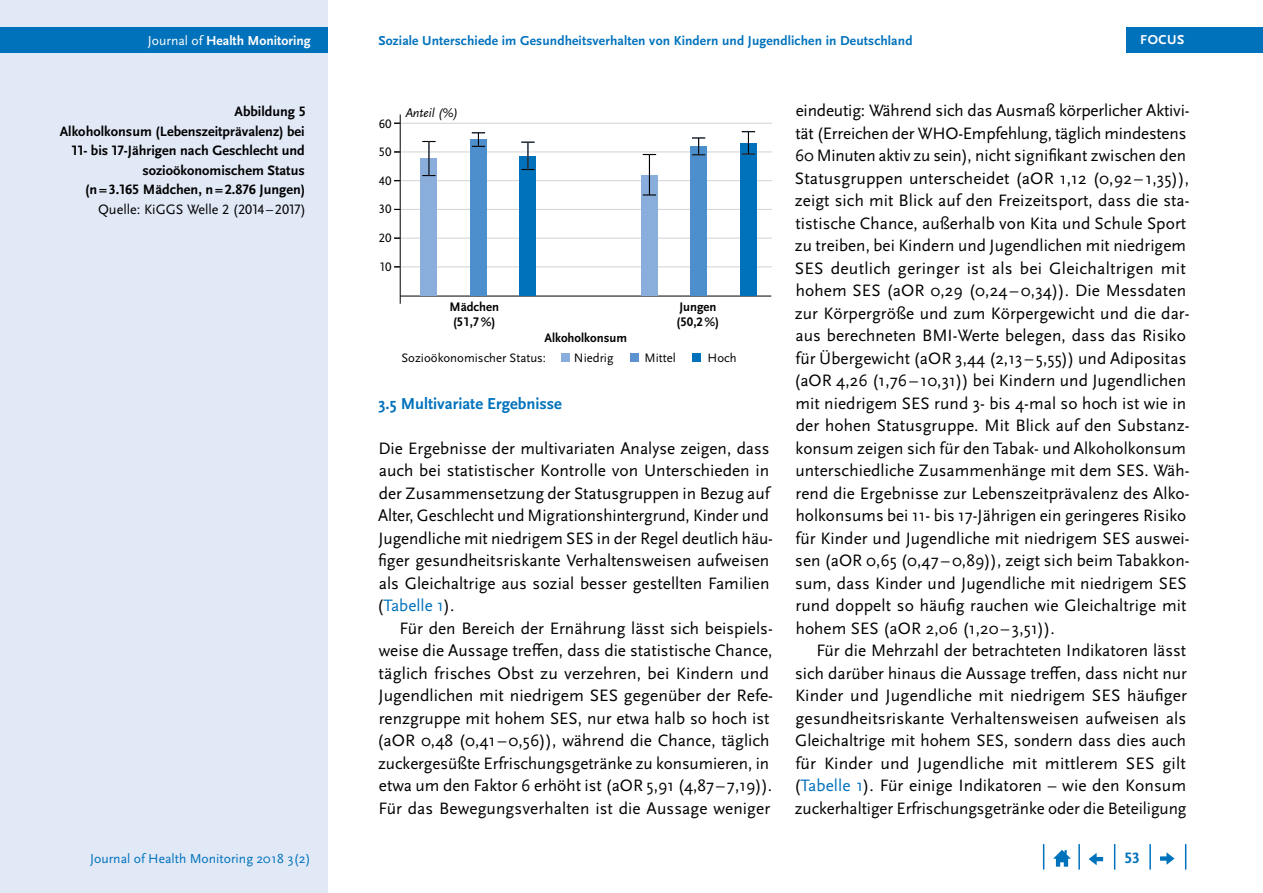
<style>
.page{position:relative;width:1263px;height:893px;background:#fff}
.page>*{position:absolute;margin:0;border:0;box-sizing:border-box;transform-origin:0 0}
.Copy_Einzug{font:17.25px/22.5px "Scala Sans Pro";letter-spacing:.005em;color:#000}
.Copy{font:17.25px/22.5px "Scala Sans Pro";color:#000}
.t1{font:700 16.5px "Scala Sans Pro";color:#0072bc}
.t2{font:700 15.75px "Scala Sans Pro";color:#0072bc}
.t3{font:700 14.25px/19.5px "Scala Sans Pro";color:#000;text-align:right}
.t4{font:14.25px "Scala Sans Pro";color:#000}
.t5{font:13.65px "Scala Sans Pro";color:#0072bc}
.t6{font:700 13.65px "Scala Sans Pro";color:#fff}
.t7{font:700 13.5px "Scala Sans Pro";letter-spacing:.01em;color:#0072bc}
.t8{font:700 13.5px "Scala Sans Pro";letter-spacing:.04em;color:#fff}
.t9{font:700 12.9px/15.3px "Scala Sans Pro";color:#000}
.t10{font:italic 12.9px "Scala Sans Pro";color:#000}
.t11{font:12.75px "Scala Sans Pro";color:#000}
.s1{font-weight:400}
.s2{color:#0072bc}
</style>
<div class="page">
<div style="left:0;top:0;width:327px;height:893px;background:#e1e8f6"></div>
<div style="left:0;top:28px;width:327px;height:25px;background:#0072bc"></div>
<svg style="left:1185px;top:844px;width:1px;height:26px"></svg>
<hr style="left:1149px;top:844px;width:2px;height:26px;background:#0072bc">
<svg style="left:1114px;top:844px;width:1px;height:26px"></svg>
<hr style="left:1078px;top:844px;width:2px;height:26px;background:#0072bc">
<svg style="left:1043px;top:844px;width:1px;height:26px"></svg>
<svg style="left:1053px;top:850px;width:18px;height:17px"></svg>
<svg style="left:1089px;top:853px;width:14px;height:12px"></svg>
<svg style="left:1160px;top:852px;width:14px;height:13px"></svg>
<div style="left:1126px;top:28px;width:137px;height:25px;background:#0072bc"></div>
<hr style="left:400px;top:209px;width:372px;height:1px;background:#d1d3d4">
<hr style="left:400px;top:180px;width:372px;height:1px;background:#d1d3d4">
<hr style="left:400px;top:152px;width:372px;height:1px;background:#d1d3d4">
<hr style="left:400px;top:123px;width:372px;height:1px;background:#d1d3d4">
<hr style="left:400px;top:238px;width:372px;height:1px;background:#d1d3d4">
<hr style="left:400px;top:266px;width:372px;height:1px;background:#d1d3d4">
<hr style="left:400px;top:114px;width:1px;height:190px;background:#000">
<hr style="left:400px;top:296px;width:371px;height:1px;background:#000">
<div style="left:420px;top:159px;width:17px;height:137px;background:#8aaedc"></div>
<div style="left:470px;top:140px;width:17px;height:156px;background:#4d8fcc"></div>
<div style="left:519px;top:156px;width:17px;height:140px;background:#0072bc"></div>
<div style="left:641px;top:175px;width:17px;height:121px;background:#8aaedc"></div>
<div style="left:740px;top:143px;width:17px;height:153px;background:#0072bc"></div>
<div style="left:690px;top:147px;width:17px;height:149px;background:#4d8fcc"></div>
<div style="left:561px;top:354px;width:9px;height:8px;background:#8aaedc"></div>
<div style="left:630px;top:354px;width:9px;height:8px;background:#5b94cf"></div>
<div style="left:692px;top:354px;width:8px;height:8px;background:#0072bc"></div>
<svg style="left:422px;top:175px;width:14px;height:1px"></svg>
<svg style="left:422px;top:141px;width:14px;height:1px"></svg>
<hr style="left:428px;top:141px;width:1px;height:35px;background:#000">
<svg style="left:472px;top:132px;width:13px;height:15px"></svg>
<svg style="left:521px;top:142px;width:14px;height:28px"></svg>
<svg style="left:643px;top:194px;width:13px;height:2px"></svg>
<svg style="left:643px;top:154px;width:13px;height:1px"></svg>
<hr style="left:649px;top:155px;width:1px;height:40px;background:#000">
<svg style="left:742px;top:131px;width:13px;height:24px"></svg>
<svg style="left:692px;top:137px;width:13px;height:18px"></svg>
<p class="t6" style="left:148px;top:33px;width:164px"><span class="s1">Journal of</span> Health Monitoring</p>
<p class="t7" style="left:378px;top:33px;width:536px">Soziale Unterschiede im Gesundheitsverhalten von Kindern und Jugendlichen in Deutschland</p>
<p class="t8" style="left:1140px;top:32px;width:46px">FOCUS</p>
<p class="t3" style="left:60px;top:102px;width:248px">Abbildung 5<br>Alkoholkonsum (Lebenszeitprävalenz) bei<br>11- bis 17-Jährigen nach Geschlecht und sozioökonomischem Status<br>(n=3.165 Mädchen, n=2.876 Jungen)</p>
<p class="t4" style="left:98px;top:201px;width:209px">Quelle: KiGGS Welle 2 (2014 –2017)</p>
<p class="t11" style="left:379px;top:116px;width:14px">60</p>
<p class="t11" style="left:379px;top:145px;width:14px">50</p>
<p class="t11" style="left:379px;top:173px;width:14px">40</p>
<p class="t11" style="left:379px;top:202px;width:14px">30</p>
<p class="t11" style="left:379px;top:231px;width:14px">20</p>
<p class="t11" style="left:379px;top:259px;width:14px">10</p>
<p class="t10" style="left:405px;top:105px;width:54px">Anteil (%)</p>
<p class="t9" style="left:449px;top:299px;width:51px">Mädchen (51,7%)</p>
<p class="t9" style="left:677px;top:299px;width:44px">Jungen (50,2%)</p>
<p class="t11" style="left:401px;top:350px;width:146px">Sozioökonomischer Status:</p>
<p class="t11" style="left:574px;top:350px;width:41px">Niedrig</p>
<p class="t11" style="left:707px;top:350px;width:31px">Hoch</p>
<p class="t9" style="left:544px;top:331px;width:84px">Alkoholkonsum</p>
<p class="t11" style="left:644px;top:350px;width:33px">Mittel</p>
<h2 class="t1" style="left:378px;top:393px;width:185px">3.5 Multivariate Ergebnisse</h2>
<p class="Copy" style="left:377px;top:437px;width:397px">Die Ergebnisse der multivariaten Analyse zeigen, dass auch bei statistischer Kontrolle von Unterschieden in der Zusammensetzung der Statusgruppen in Bezug auf Alter, Geschlecht und Migrationshintergrund, Kinder und Jugendliche mit niedrigem SES in der Regel deutlich häu&shy;figer gesundheitsriskante Verhaltensweisen aufweisen als Gleichaltrige aus sozial besser gestellten Familien (<span class="s2">Tabelle 1</span>).</p>
<p class="Copy_Einzug" style="left:377px;top:617px;width:397px;text-indent:22px">Für den Bereich der Ernährung lässt sich beispiels&shy;weise die Aussage treffen, dass die statistische Chance, täglich frisches Obst zu verzehren, bei Kindern und Jugendlichen mit niedrigem SES gegenüber der Refe&shy;renzgruppe mit hohem SES, nur etwa halb so hoch ist (aOR 0,48 (0,41–0,56)), während die Chance, täglich zuckergesüßte Erfrischungsgetränke zu konsumieren, in etwa um den Faktor 6 erhöht ist (aOR 5,91 (4,87–7,19)).<br>Für das Bewegungsverhalten ist die Aussage weniger</p>
<p class="Copy_Einzug" style="left:794px;top:99px;width:397px">eindeutig: Während sich das Ausmaß körperlicher Aktivi&shy;tät (Erreichen der WHO-Empfehlung, täglich mindestens 60 Minuten aktiv zu sein), nicht signifikant zwischen den Statusgruppen unterscheidet (aOR 1,12 (0,92 – 1,35)), zeigt sich mit Blick auf den Freizeitsport, dass die sta&shy;tistische Chance, außerhalb von Kita und Schule Sport zu treiben, bei Kindern und Jugendlichen mit niedrigem SES deutlich geringer ist als bei Gleichaltrigen mit hohem SES (aOR 0,29 (0,24 –0,34)). Die Messdaten zur Körpergröße und zum Körpergewicht und die dar&shy;aus berechneten BMI-Werte belegen, dass das Risiko für Übergewicht (aOR 3,44 (2,13 – 5,55)) und Adipositas (aOR 4,26 (1,76– 10,31)) bei Kindern und Jugendlichen mit niedrigem SES rund 3- bis 4-mal so hoch ist wie in der hohen Statusgruppe. Mit Blick auf den Substanz&shy;konsum zeigen sich für den Tabak- und Alkoholkonsum unterschiedliche Zusammenhänge mit dem SES. Wäh&shy;rend die Ergebnisse zur Lebenszeitprävalenz des Alko&shy;holkonsums bei 11- bis 17-Jährigen ein geringeres Risiko für Kinder und Jugendliche mit niedrigem SES auswei&shy;sen (aOR 0,65 (0,47 –0,89)), zeigt sich beim Tabakkon&shy;sum, dass Kinder und Jugendliche mit niedrigem SES rund doppelt so häufig rauchen wie Gleichaltrige mit hohem SES (aOR 2,06 (1,20– 3,51)).</p>
<p class="Copy_Einzug" style="left:794px;top:639px;width:395px;text-align:justify;text-indent:22px">Für die Mehrzahl der betrachteten Indikatoren lässt sich darüber hinaus die Aussage treffen, dass nicht nur Kinder und Jugendliche mit niedrigem SES häufiger gesundheitsriskante Verhaltensweisen aufweisen als Gleichaltrige mit hohem SES, sondern dass dies auch für Kinder und Jugendliche mit mittlerem SES gilt (<span class="s2">Tabelle 1</span>). Für einige Indikatoren – wie den Konsum zuckerhaltiger Erfrischungsgetränke oder die Beteiligung</p>
<p class="t5" style="left:90px;top:850px;width:222px">Journal of Health Monitoring 2018 3(2)</p>
<p class="t2" style="left:1124px;top:849px;width:17px">53</p>
</div>
